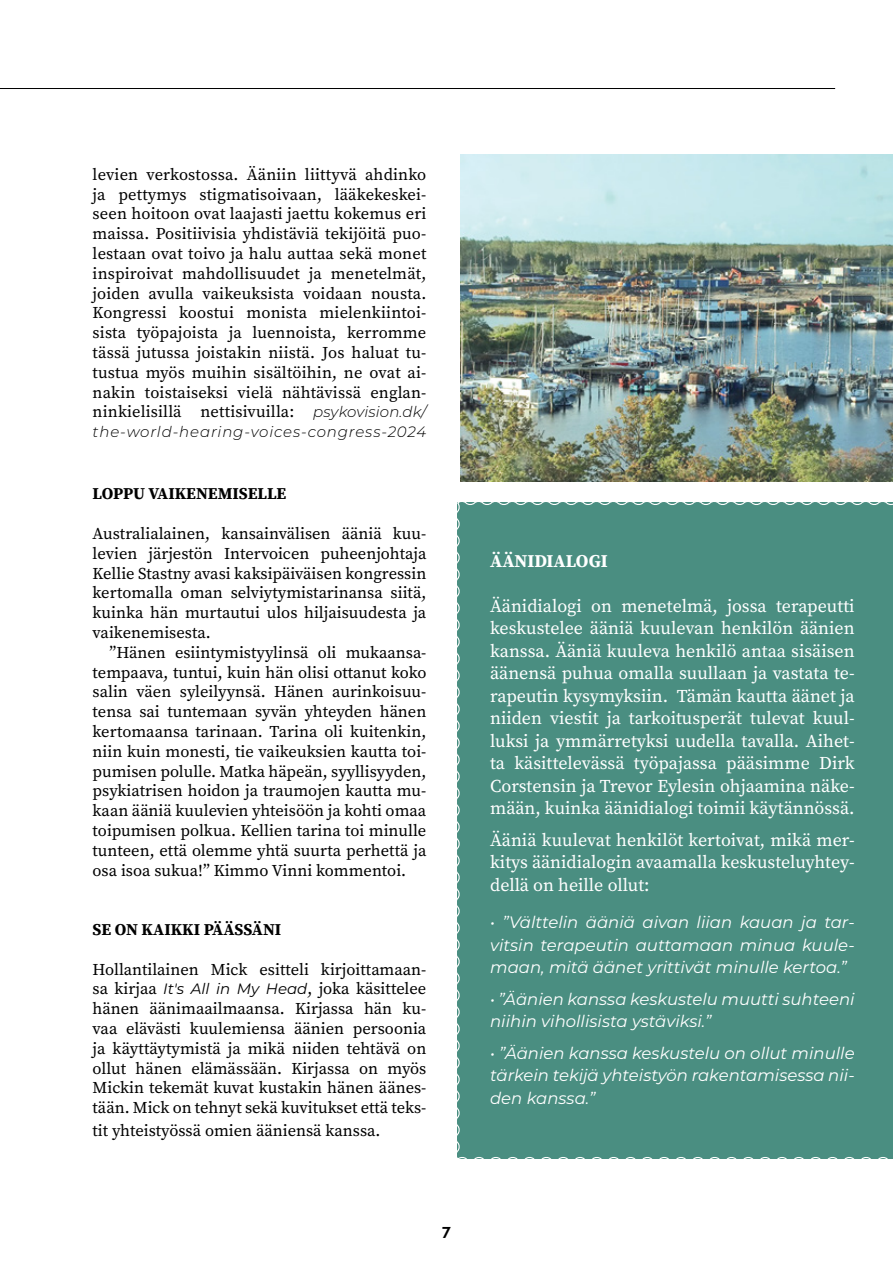
<style>
.page{position:relative;width:893px;height:1263px;background:#fff}
.page>*{position:absolute;margin:0;border:0;box-sizing:border-box;transform-origin:0 0}
.t1{font:18px/22.5px "Source Serif Pro";color:#fff;text-align:justify}
.t2{font:700 18px "Source Serif Pro";letter-spacing:-.005em;color:#fff}
.t3{font:16.5px/19.8px "Source Serif Pro";color:#000;text-align:justify}
.t4{font:italic 16.5px/22.5px "Montserrat";color:#fff;text-align:justify}
.t5{font:700 16.5px "Source Serif Pro";letter-spacing:-.005em;color:#000}
.t6{font:700 15.45px "Raleway";color:#000}
.t7{font:italic 300 15px "Montserrat";letter-spacing:.055em;color:#000}
.s1{font-family:"Montserrat";font-weight:300;font-style:italic;font-size:15px}
.s2{font-family:"Montserrat";font-style:italic;font-size:15px}
</style>
<div class="page">
<div style="left:457px;top:502px;width:436px;height:657px;background:#4a8e81"></div>
<hr style="left:0;top:88px;width:835px;height:1px;background:#000">
<img style="left:460px;top:154px;width:433px;height:328px">
<p class="t3" style="left:93px;top:164px;width:335px">levien verkostossa. Ääniin liittyvä ahdinko ja pettymys stigmatisoivaan, lääkekeskei&shy;seen hoitoon ovat laajasti jaettu kokemus eri maissa. Positiivisia yhdistäviä tekijöitä puo&shy;lestaan ovat toivo ja halu auttaa sekä monet inspiroivat mahdollisuudet ja menetelmät, joiden avulla vaikeuksista voidaan nousta.<br>Kongressi koostui monista mielenkiintoi&shy;sista työpajoista ja luennoista, kerromme tässä jutussa joistakin niistä. Jos haluat tu&shy;tustua myös muihin sisältöihin, ne ovat ai&shy;nakin toistaiseksi vielä nähtävissä englan&shy;ninkielisillä nettisivuilla: <span class="s1">psykovision.dk/</span></p>
<p class="t7" style="left:93px;top:422px;width:335px">the-world-hearing-voices-congress-2024</p>
<p class="t5" style="left:93px;top:482px;width:195px">LOPPU VAIKENEMISELLE</p>
<p class="t3" style="left:93px;top:524px;width:335px">Australialainen, kansainvälisen ääniä kuu&shy;levien järjestön Intervoicen puheenjohtaja Kellie Stastny avasi kaksipäiväisen kongressin kertomalla oman selviytymistarinansa siitä, kuinka hän murtautui ulos hiljaisuudesta ja vaikenemisesta.</p>
<p class="t3" style="left:93px;top:642px;width:335px;text-indent:17px">”Hänen esiintymistyylinsä oli mukaansa&shy;tempaava, tuntui, kuin hän olisi ottanut koko salin väen syleilyynsä. Hänen aurinkoisuu&shy;tensa sai tuntemaan syvän yhteyden hänen kertomaansa tarinaan. Tarina oli kuitenkin, niin kuin monesti, tie vaikeuksien kautta toi&shy;pumisen polulle. Matka häpeän, syyllisyyden, psykiatrisen hoidon ja traumojen kautta mu&shy;kaan ääniä kuulevien yhteisöön ja kohti omaa toipumisen polkua. Kellien tarina toi minulle tunteen, että olemme yhtä suurta perhettä ja osa isoa sukua!” Kimmo Vinni kommentoi.</p>
<p class="t5" style="left:93px;top:918px;width:190px">SE ON KAIKKI PÄÄSSÄNI</p>
<p class="t3" style="left:93px;top:959px;width:335px">Hollantilainen Mick esitteli kirjoittamaan&shy;sa kirjaa <span class="s2">It's All in My Head</span>, joka käsittelee hänen äänimaailmaansa. Kirjassa hän ku&shy;vaa elävästi kuulemiensa äänien persoonia ja käyttäytymistä ja mikä niiden tehtävä on ollut hänen elämässään. Kirjassa on myös Mickin tekemät kuvat kustakin hänen äänes&shy;tään. Mick on tehnyt sekä kuvitukset että teks-</p>
<p class="t3" style="left:93px;top:1120px;width:289px">tit yhteistyössä omien ääniensä kanssa.</p>
<p class="t6" style="left:442px;top:1222px;width:10px">7</p>
<p class="t2" style="left:490px;top:548px;width:119px">ÄÄNIDIALOGI</p>
<p class="t1" style="left:490px;top:594px;width:366px">Äänidialogi on menetelmä, jossa terapeutti keskustelee ääniä kuulevan henkilön äänien kanssa. Ääniä kuuleva henkilö antaa sisäisen äänensä puhua omalla suullaan ja vastata te&shy;rapeutin kysymyksiin. Tämän kautta äänet ja niiden viestit ja tarkoitusperät tulevat kuul&shy;luksi ja ymmärretyksi uudella tavalla. Aihet&shy;ta käsittelevässä työpajassa pääsimme Dirk Corstensin ja Trevor Eylesin ohjaamina näke&shy;mään, kuinka äänidialogi toimii käytännössä.</p>
<p class="t1" style="left:490px;top:828px;width:366px">Ääniä kuulevat henkilöt kertoivat, mikä mer&shy;kitys äänidialogin avaamalla keskusteluyhtey&shy;dellä on heille ollut:</p>
<p class="t4" style="left:490px;top:910px;width:366px">• ”Välttelin ääniä aivan liian kauan ja tar&shy;vitsin terapeutin auttamaan minua kuule&shy;maan, mitä äänet yrittivät minulle kertoa.”</p>
<p class="t4" style="left:490px;top:987px;width:366px">• ”Äänien kanssa keskustelu muutti suhteeni niihin vihollisista ystäviksi.”</p>
<p class="t4" style="left:490px;top:1041px;width:366px">• ”Äänien kanssa keskustelu on ollut minulle tärkein tekijä yhteistyön rakentamisessa nii&shy;den kanssa.”</p>
</div>
